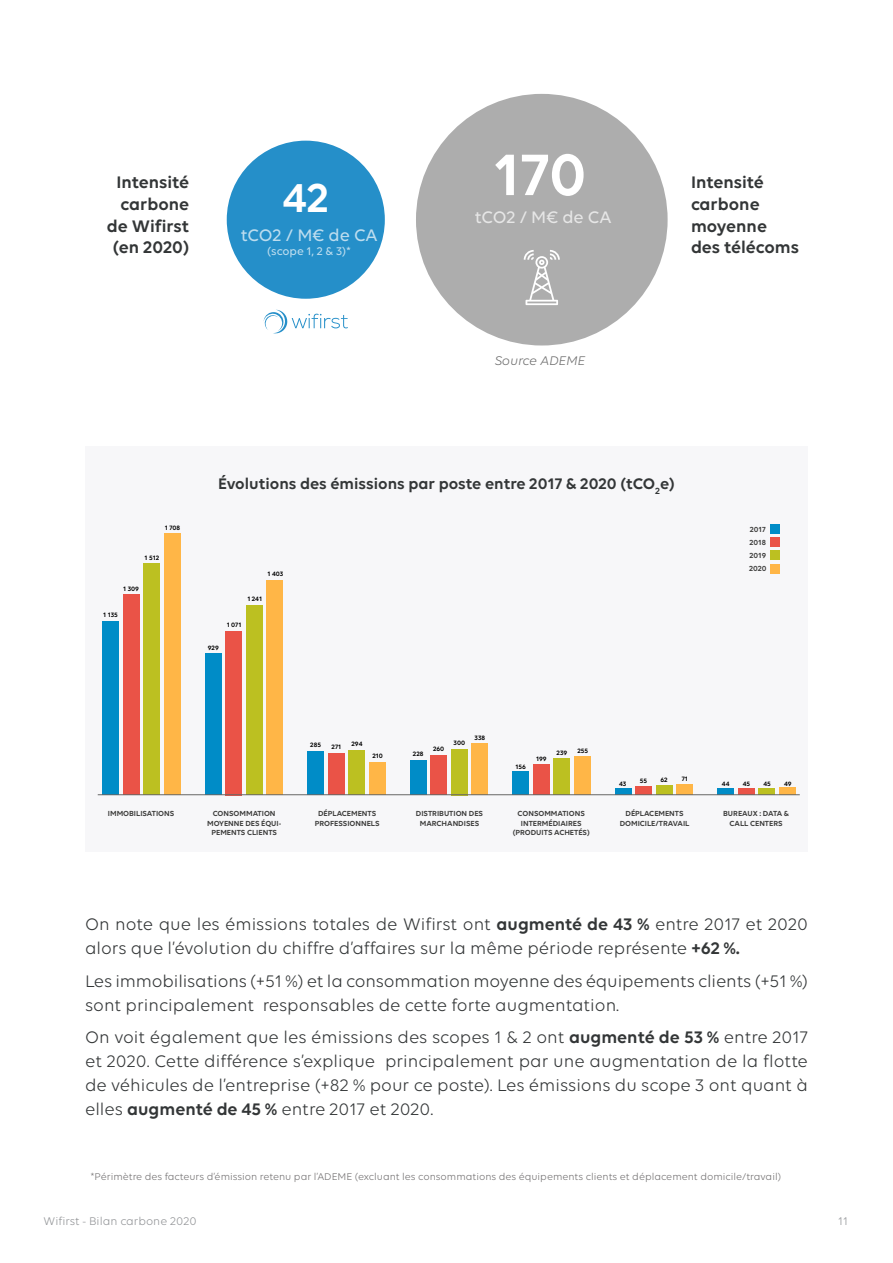
<style>
.page{position:relative;width:893px;height:1263px;background:#fff}
.page>*{position:absolute;margin:0;border:0;box-sizing:border-box;transform-origin:0 0}
.Sommaire_-_categorie{font:600 63px "Volte";color:#fff}
.Sommaire_-_categorie-2{font:600 43.5px "Volte";color:#fff}
.t1{font:18px/24px "Volte";color:#333637}
.Sommaire_-_categorie-3{font:600 18px "Volte";color:#333637}
.t2{font:500 18px "Volte";color:#fff}
.Titre_schéma{font:600 16.5px "Volte";color:#333637}
.Legende_schéma{font:italic 13.5px "Volte";color:#6f6f6f}
.t3{font:12px "Volte";color:#939598}
.t4{font:500 12px "Volte";color:#fff}
.t5{font:10.5px "Volte";color:#737172}
.t6{font:600 7.95px/9.4px "Volte";color:#3c3c3b;text-align:center}
.t7{font:600 6.75px "Volte";color:#000}
.s1{font-weight:600}
</style>
<div class="page">
<div style="left:85px;top:446px;width:723px;height:406px;background:#f7f7f9"></div>
<div style="left:164px;top:533px;width:17px;height:262px;background:#ffb647"></div>
<div style="left:144px;top:563px;width:16px;height:232px;background:#bcc021"></div>
<div style="left:123px;top:595px;width:16px;height:200px;background:#ea5347"></div>
<div style="left:102px;top:621px;width:17px;height:174px;background:#008cc7"></div>
<div style="left:267px;top:580px;width:16px;height:215px;background:#ffb647"></div>
<div style="left:246px;top:605px;width:16px;height:190px;background:#bcc021"></div>
<div style="left:226px;top:631px;width:16px;height:164px;background:#ea5347"></div>
<div style="left:205px;top:654px;width:16px;height:141px;background:#008cc7"></div>
<div style="left:369px;top:763px;width:17px;height:32px;background:#ffb647"></div>
<div style="left:349px;top:750px;width:16px;height:45px;background:#bcc021"></div>
<div style="left:328px;top:754px;width:16px;height:41px;background:#ea5347"></div>
<div style="left:308px;top:752px;width:16px;height:43px;background:#008cc7"></div>
<div style="left:472px;top:743px;width:16px;height:52px;background:#ffb647"></div>
<div style="left:451px;top:749px;width:16px;height:46px;background:#bcc021"></div>
<div style="left:431px;top:755px;width:16px;height:40px;background:#ea5347"></div>
<div style="left:410px;top:760px;width:16px;height:35px;background:#008cc7"></div>
<div style="left:574px;top:756px;width:16px;height:39px;background:#ffb647"></div>
<div style="left:554px;top:758px;width:16px;height:37px;background:#bcc021"></div>
<div style="left:533px;top:765px;width:16px;height:30px;background:#ea5347"></div>
<div style="left:513px;top:771px;width:16px;height:24px;background:#008cc7"></div>
<div style="left:677px;top:784px;width:16px;height:11px;background:#ffb647"></div>
<div style="left:656px;top:786px;width:16px;height:9px;background:#bcc021"></div>
<div style="left:636px;top:787px;width:16px;height:8px;background:#ea5347"></div>
<div style="left:615px;top:788px;width:16px;height:7px;background:#008cc7"></div>
<div style="left:779px;top:788px;width:16px;height:7px;background:#ffb647"></div>
<div style="left:759px;top:788px;width:16px;height:7px;background:#bcc021"></div>
<div style="left:738px;top:788px;width:16px;height:7px;background:#ea5347"></div>
<div style="left:717px;top:788px;width:17px;height:7px;background:#008cc7"></div>
<hr style="left:98px;top:794px;width:702px;height:1px;background:#666665">
<div style="left:771px;top:525px;width:9px;height:9px;background:#008cc7"></div>
<div style="left:771px;top:538px;width:9px;height:9px;background:#ea5347"></div>
<div style="left:771px;top:551px;width:9px;height:9px;background:#bcc021"></div>
<div style="left:771px;top:564px;width:9px;height:9px;background:#ffb647"></div>
<div style="left:227px;top:141px;width:158px;height:158px;background:#258fc9;border-radius:50%"></div>
<div style="left:416px;top:94px;width:252px;height:251px;background:#adadad;border-radius:50%"></div>
<svg style="left:264px;top:310px;width:84px;height:24px"></svg>
<svg style="left:524px;top:250px;width:36px;height:55px"></svg>
<p class="Sommaire_-_categorie-3" style="left:116px;top:172px;width:74px">Intensité</p>
<p class="Sommaire_-_categorie-3" style="left:121px;top:193px;width:70px">carbone</p>
<p class="Sommaire_-_categorie-3" style="left:107px;top:215px;width:84px">de Wifirst</p>
<p class="Sommaire_-_categorie-3" style="left:113px;top:237px;width:78px">(en 2020)</p>
<p class="Sommaire_-_categorie-2" style="left:283px;top:172px;width:48px">42</p>
<p class="t2" style="left:241px;top:224px;width:139px">tCO2 / M€ de CA</p>
<p class="t4" style="left:267px;top:244px;width:85px">(scope 1, 2 &amp; 3)*</p>
<p class="Sommaire_-_categorie" style="left:493px;top:137px;width:95px">170</p>
<p class="t2" style="left:474px;top:207px;width:139px">tCO2 / M€ de CA</p>
<p class="Legende_schéma" style="left:494px;top:353px;width:92px">Source ADEME</p>
<p class="Sommaire_-_categorie-3" style="left:691px;top:172px;width:74px">Intensité</p>
<p class="Sommaire_-_categorie-3" style="left:691px;top:193px;width:70px">carbone</p>
<p class="Sommaire_-_categorie-3" style="left:691px;top:215px;width:77px">moyenne</p>
<p class="Sommaire_-_categorie-3" style="left:691px;top:237px;width:110px">des télécoms</p>
<p class="t7" style="left:165px;top:524px;width:17px">1 708</p>
<p class="t7" style="left:145px;top:554px;width:16px">1 512</p>
<p class="t7" style="left:123px;top:584px;width:17px">1 309</p>
<p class="t7" style="left:103px;top:611px;width:16px">1 135</p>
<p class="Titre_schéma" style="left:218px;top:474px;width:458px">Évolutions des émissions par poste entre 2017 &amp; 2020 (tCO<sub>2</sub>e)</p>
<p class="t7" style="left:268px;top:570px;width:17px">1 403</p>
<p class="t7" style="left:248px;top:595px;width:16px">1 241</p>
<p class="t7" style="left:208px;top:643px;width:13px">929</p>
<p class="t7" style="left:227px;top:621px;width:16px">1 071</p>
<p class="t7" style="left:310px;top:741px;width:12px">285</p>
<p class="t7" style="left:332px;top:743px;width:11px">271</p>
<p class="t7" style="left:352px;top:739px;width:13px">294</p>
<p class="t7" style="left:372px;top:752px;width:12px">210</p>
<p class="t7" style="left:413px;top:750px;width:12px">228</p>
<p class="t7" style="left:433px;top:745px;width:13px">260</p>
<p class="t7" style="left:453px;top:739px;width:13px">300</p>
<p class="t7" style="left:475px;top:733px;width:12px">338</p>
<p class="t7" style="left:515px;top:762px;width:12px">156</p>
<p class="t7" style="left:536px;top:755px;width:12px">199</p>
<p class="t7" style="left:557px;top:748px;width:12px">239</p>
<p class="t7" style="left:577px;top:746px;width:12px">255</p>
<p class="t7" style="left:619px;top:780px;width:9px">43</p>
<p class="t7" style="left:640px;top:777px;width:9px">55</p>
<p class="t7" style="left:660px;top:776px;width:9px">62</p>
<p class="t7" style="left:682px;top:775px;width:8px">71</p>
<p class="t6" style="left:749px;top:523px;width:19px;line-height:12.8px;text-align:justify">2017<br>2018<br>2019<br>2020</p>
<p class="t7" style="left:722px;top:779px;width:9px">44</p>
<p class="t7" style="left:743px;top:779px;width:9px">45</p>
<p class="t7" style="left:763px;top:779px;width:9px">45</p>
<p class="t7" style="left:784px;top:779px;width:9px">49</p>
<p class="t6" style="left:108px;top:809px;width:68px">IMMOBILISATIONS</p>
<p class="t6" style="left:207px;top:809px;width:76px">CONSOMMATION<br>MOYENNE DES ÉQUI-<br>PEMENTS CLIENTS</p>
<p class="t6" style="left:315px;top:809px;width:66px">DÉPLACEMENTS<br>PROFESSIONNELS</p>
<p class="t6" style="left:416px;top:809px;width:69px">DISTRIBUTION DES<br>MARCHANDISES</p>
<p class="t6" style="left:513px;top:809px;width:78px">CONSOMMATIONS<br>INTERMÉDIAIRES (PRODUITS ACHETÉS)</p>
<p class="t6" style="left:620px;top:809px;width:71px">DÉPLACEMENTS<br>DOMICILE/TRAVAIL</p>
<p class="t6" style="left:723px;top:809px;width:67px">BUREAUX : DATA &amp;<br>CALL CENTERS</p>
<p class="t1" style="left:85px;top:912px;width:724px">On note que les émissions totales de Wifirst ont <span class="s1">augmenté de 43 %</span> entre 2017 et 2020 alors que l’évolution du chiffre d’affaires sur la même période représente <span class="s1">+62 %.</span></p>
<p class="t1" style="left:85px;top:969px;width:724px">Les immobilisations (+51 %) et la consommation moyenne des équipements clients (+51 %) sont principalement responsables de cette forte augmentation.</p>
<p class="t1" style="left:85px;top:1025px;width:724px;text-align:justify">On voit également que les émissions des scopes 1 &amp; 2 ont <span class="s1">augmenté de 53 %</span> entre 2017 et 2020. Cette différence s’explique principalement par une augmentation de la flotte de véhicules de l’entreprise (+82 % pour ce poste). Les émissions du scope 3 ont quant à elles <span class="s1">augmenté de 45 %</span> entre 2017 et 2020.</p>
<p class="t5" style="left:90px;top:1170px;width:692px">*Périmètre des facteurs d’émission retenu par l’ADEME (excluant les consommations des équipements clients et déplacement domicile/travail)</p>
<p class="t3" style="left:44px;top:1214px;width:154px">Wifirst - Bilan carbone 2020</p>
<p class="t3" style="left:838px;top:1214px;width:11px">11</p>
</div>
